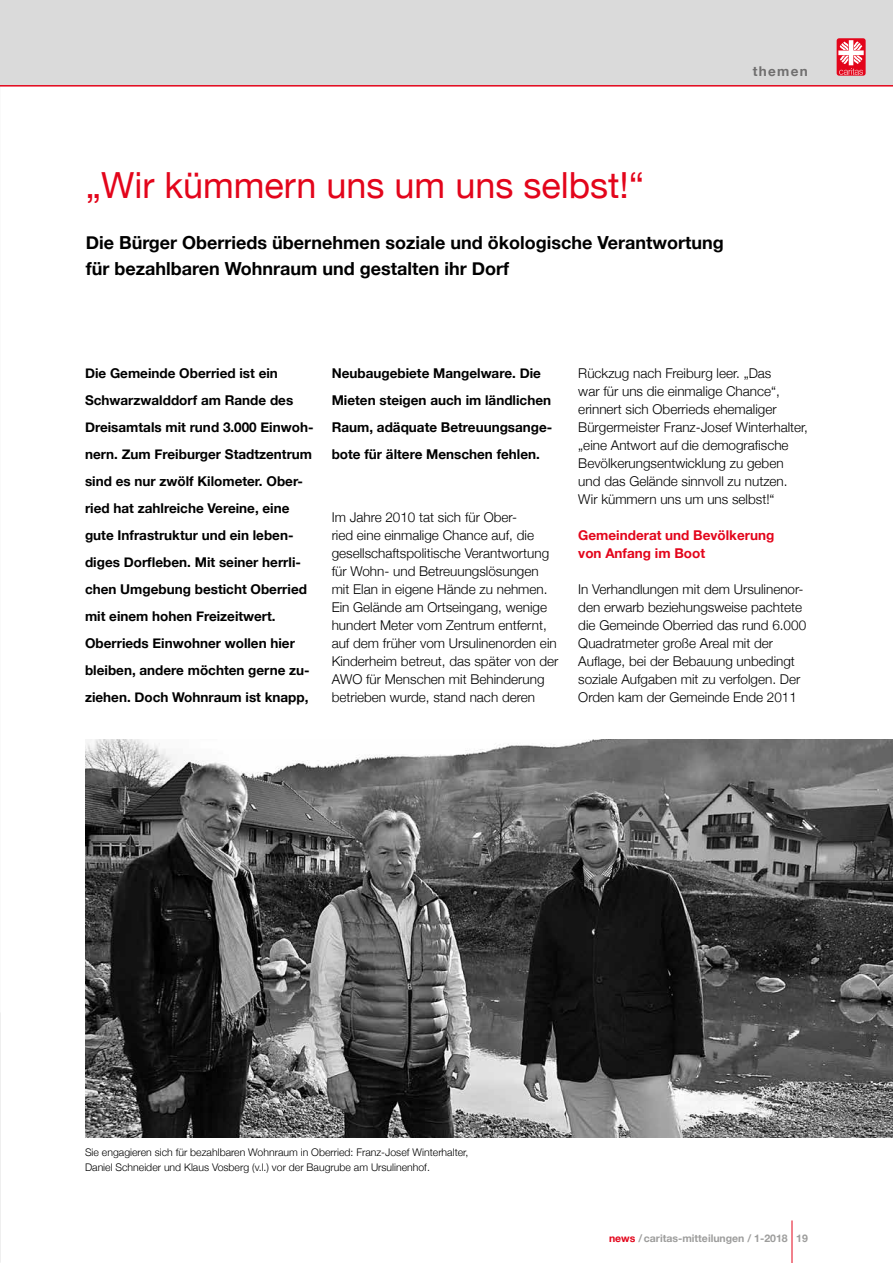
<style>
.page{position:relative;width:893px;height:1263px;background:#fff}
.page>*{position:absolute;margin:0;border:0;box-sizing:border-box;transform-origin:0 0}
.t1{font:36px "Helvetica Neue";color:#e3051b}
.t2{font:700 18px/25.5px "Helvetica Neue";color:#000}
.t3{font:300 13.5px/18px "Helvetica Neue";color:#000}
.t4{font:700 13.5px/27px "Helvetica Neue";color:#000}
.t5{font:700 13.5px/18px "Helvetica Neue";color:#e3051b}
.t6{font:700 13.5px "Helvetica Neue";letter-spacing:.1em;color:#706f6f}
.t7{font:300 10.5px/15px "Helvetica Neue";color:#000}
.t8{font:700 10.5px "Helvetica Neue";color:#9d9d9c}
.s1{color:#e3051b}
</style>
<div class="page">
<div style="left:0;top:0;width:893px;height:85px;background:#dadada"></div>
<div style="left:837px;top:38px;width:29px;height:38px;background:#e3051b;border-radius:3px"></div>
<svg style="left:838px;top:40px;width:26px;height:35px"></svg>
<hr style="left:792px;top:1220px;width:1px;height:43px;background:#e3051b">
<hr style="left:0;top:85px;width:893px;height:2px;background:#e3051b">
<img style="left:85px;top:739px;width:808px;height:398px">
<p class="t6" style="left:753px;top:60px;width:57px">themen</p>
<h1 class="t1" style="left:86px;top:159px;width:560px">„Wir kümmern uns um uns selbst!“</h1>
<h2 class="t2" style="left:86px;top:230px;width:640px">Die Bürger Oberrieds übernehmen soziale und ökologische Verantwortung für bezahlbaren Wohnraum und gestalten ihr Dorf</h2>
<p class="t4" style="left:85px;top:360px;width:230px">Die Gemeinde Oberried ist ein Schwarzwalddorf am Rande des Dreisamtals mit rund 3.000 Einwoh&shy;nern. Zum Freiburger Stadtzentrum sind es nur zwölf Kilometer. Ober&shy;ried hat zahlreiche Vereine, eine gute Infrastruktur und ein leben&shy;diges Dorfleben. Mit seiner herrli&shy;chen Umgebung besticht Oberried mit einem hohen Freizeitwert.<br>Oberrieds Einwohner wollen hier bleiben, andere möchten gerne zu&shy;ziehen. Doch Wohnraum ist knapp,</p>
<p class="t4" style="left:332px;top:360px;width:222px">Neubaugebiete Mangelware. Die Mieten steigen auch im ländlichen Raum, adäquate Betreuungsange&shy;bote für ältere Menschen fehlen.</p>
<p class="t3" style="left:332px;top:507px;width:228px">Im Jahre 2010 tat sich für Ober-<br>ried eine einmalige Chance auf, die gesellschaftspolitische Verantwortung für Wohn- und Betreuungslösungen mit Elan in eigene Hände zu nehmen.<br>Ein Gelände am Ortseingang, wenige hundert Meter vom Zentrum entfernt, auf dem früher vom Ursulinenorden ein Kinderheim betreut, das später von der AWO für Menschen mit Behinderung betrieben wurde, stand nach deren</p>
<p class="t3" style="left:578px;top:363px;width:231px">Rückzug nach Freiburg leer. „Das<br>war für uns die einmalige Chance“, erinnert sich Oberrieds ehemaliger Bürgermeister Franz-Josef Winterhalter, „eine Antwort auf die demografische Bevölkerungsentwicklung zu geben und das Gelände sinnvoll zu nutzen.<br>Wir kümmern uns um uns selbst!“</p>
<p class="t5" style="left:578px;top:526px;width:197px">Gemeinderat und Bevölkerung von Anfang im Boot</p>
<p class="t3" style="left:578px;top:579px;width:229px">In Verhandlungen mit dem Ursulinenor&shy;den erwarb beziehungsweise pachtete die Gemeinde Oberried das rund 6.000<br>Quadratmeter große Areal mit der Auflage, bei der Bebauung unbedingt soziale Aufgaben mit zu verfolgen. Der Orden kam der Gemeinde Ende 2011</p>
<p class="t7" style="left:85px;top:1144px;width:385px">Sie engagieren sich für bezahlbaren Wohnraum in Oberried: Franz-Josef Winterhalter,<br>Daniel Schneider und Klaus Vosberg (v.l.) vor der Baugrube am Ursulinenhof.</p>
<p class="t8" style="left:609px;top:1230px;width:200px"><span class="s1">news</span> / caritas-mitteilungen / 1-2018 19</p>
</div>
